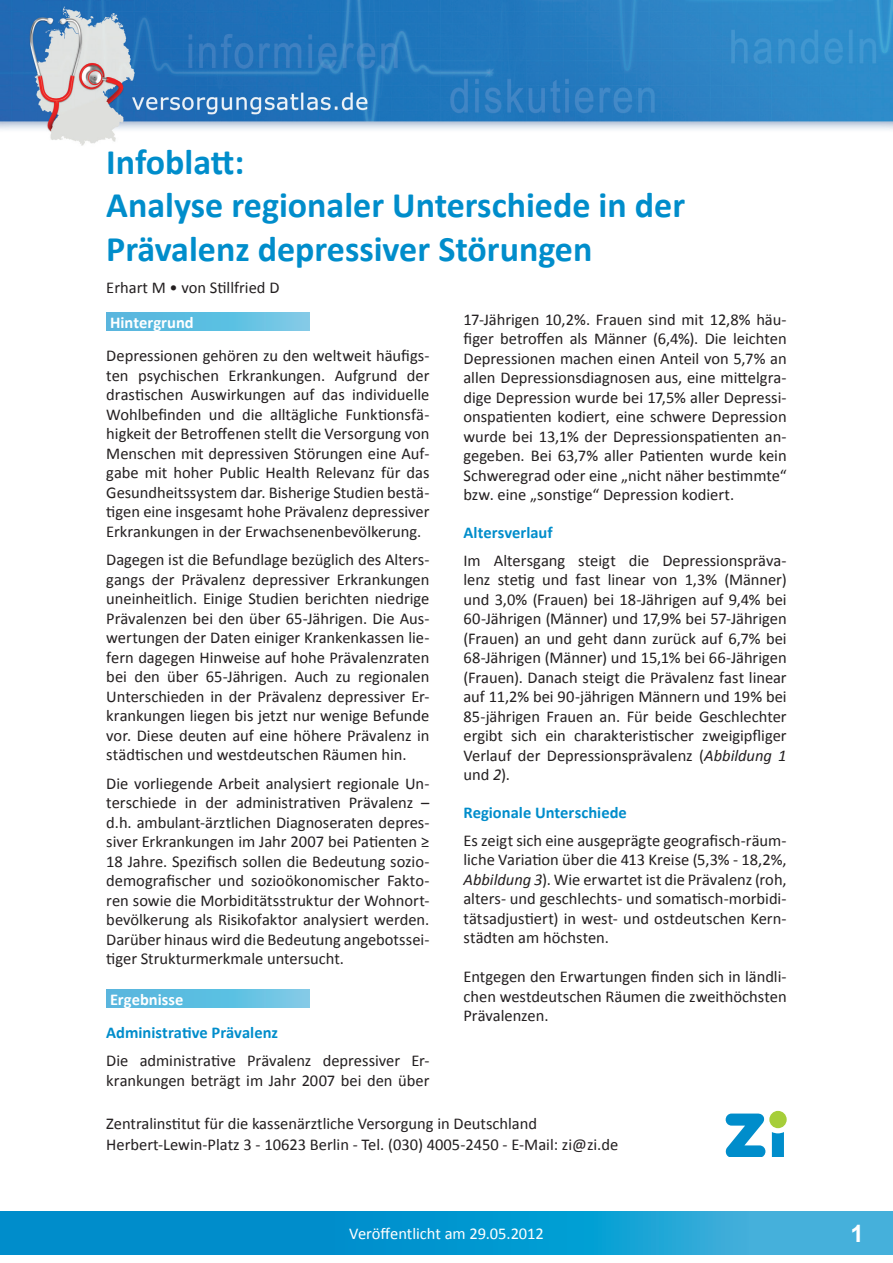
<style>
.page{position:relative;width:893px;height:1263px;background:#fff}
.page>*{position:absolute;margin:0;border:0;box-sizing:border-box;transform-origin:0 0}
.t1{font:700 36px/43.2px "Calibri";color:#008dcb}
.t2{font:700 24px "Arial";color:#fff}
.t3{font:16.5px/19.5px "Calibri";color:#231f20;text-align:justify}
.t4{font:700 16.5px "Calibri";color:#008dcb}
.t5{font:16.5px "Calibri";letter-spacing:-.005em;color:#fff}
.t6{font:700 16.5px "Calibri";color:#fff}
.s1{font-style:italic}
</style>
<div class="page">
<img style="left:0;top:0;width:893px;height:146px">
<svg style="left:0;top:1212px;width:893px;height:42px;background:#119ad1"></svg>
<svg style="left:726px;top:1113px;width:40px;height:44px"></svg>
<div style="left:769px;top:1111px;width:18px;height:17px;background:#a6ce39;border-radius:50%"></div>
<svg style="left:772px;top:1132px;width:12px;height:25px"></svg>
<svg style="left:106px;top:312px;width:203px;height:19px;background:#62bfe1"></svg>
<svg style="left:106px;top:989px;width:203px;height:19px;background:#62bfe1"></svg>
<h1 class="t1" style="left:106px;top:141px;width:580px">Infoblatt:<br>Analyse regionaler Unterschiede in der<br>Prävalenz depressiver Störungen</h1>
<p class="t3" style="left:106px;top:278px;width:175px">Erhart M • von Stillfried D</p>
<p class="t6" style="left:110px;top:312px;width:85px">Hintergrund</p>
<p class="t3" style="left:106px;top:346px;width:325px">Depressionen gehören zu den weltweit häufigs&shy;ten psychischen Erkrankungen. Aufgrund der drastischen Auswirkungen auf das individuelle Wohlbefinden und die alltägliche Funktionsfä&shy;higkeit der Betroffenen stellt die Versorgung von Menschen mit depressiven Störungen eine Auf&shy;gabe mit hoher Public Health Relevanz für das Gesundheitssystem dar. Bisherige Studien bestä&shy;tigen eine insgesamt hohe Prävalenz depressiver Erkrankungen in der Erwachsenenbevölkerung.</p>
<p class="t3" style="left:106px;top:550px;width:325px">Dagegen ist die Befundlage bezüglich des Alters&shy;gangs der Prävalenz depressiver Erkrankungen uneinheitlich. Einige Studien berichten niedrige Prävalenzen bei den über 65-Jährigen. Die Aus&shy;wertungen der Daten einiger Krankenkassen lie&shy;fern dagegen Hinweise auf hohe Prävalenzraten bei den über 65-Jährigen. Auch zu regionalen Unterschieden in der Prävalenz depressiver Er&shy;krankungen liegen bis jetzt nur wenige Befunde vor. Diese deuten auf eine höhere Prävalenz in städtischen und westdeutschen Räumen hin.</p>
<p class="t3" style="left:106px;top:773px;width:325px">Die vorliegende Arbeit analysiert regionale Un&shy;terschiede in der administrativen Prävalenz – d.h. ambulant-ärztlichen Diagnoseraten depres&shy;siver Erkrankungen im Jahr 2007 bei Patienten ≥ 18 Jahre. Spezifisch sollen die Bedeutung sozio&shy;demografischer und sozioökonomischer Fakto&shy;ren sowie die Morbiditätsstruktur der Wohnort&shy;bevölkerung als Risikofaktor analysiert werden.<br>Darüber hinaus wird die Bedeutung angebotssei&shy;tiger Strukturmerkmale untersucht.</p>
<p class="t6" style="left:110px;top:989px;width:75px">Ergebnisse</p>
<p class="t4" style="left:106px;top:1022px;width:173px">Administrative Prävalenz</p>
<p class="t3" style="left:106px;top:1051px;width:325px">Die administrative Prävalenz depressiver Er&shy;krankungen beträgt im Jahr 2007 bei den über</p>
<p class="t3" style="left:463px;top:310px;width:325px">17-Jährigen 10,2%. Frauen sind mit 12,8% häu&shy;figer betroffen als Männer (6,4%). Die leichten Depressionen machen einen Anteil von 5,7% an allen Depressionsdiagnosen aus, eine mittelgra&shy;dige Depression wurde bei 17,5% aller Depressi&shy;onspatienten kodiert, eine schwere Depression wurde bei 13,1% der Depressionspatienten an&shy;gegeben. Bei 63,7% aller Patienten wurde kein Schweregrad oder eine „nicht näher bestimmte“ bzw. eine „sonstige“ Depression kodiert.</p>
<p class="t4" style="left:463px;top:522px;width:91px">Altersverlauf</p>
<p class="t3" style="left:463px;top:551px;width:325px">Im Altersgang steigt die Depressionspräva&shy;lenz stetig und fast linear von 1,3% (Männer) und 3,0% (Frauen) bei 18-Jährigen auf 9,4% bei 60-Jährigen (Männer) und 17,9% bei 57-Jährigen (Frauen) an und geht dann zurück auf 6,7% bei 68-Jährigen (Männer) und 15,1% bei 66-Jährigen (Frauen). Danach steigt die Prävalenz fast linear auf 11,2% bei 90-jährigen Männern und 19% bei 85-jährigen Frauen an. Für beide Geschlechter ergibt sich ein charakteristischer zweigipfliger Verlauf der Depressionsprävalenz (<span class="s1">Abbildung 1 </span>und <span class="s1">2</span>).</p>
<p class="t4" style="left:463px;top:802px;width:165px">Regionale Unterschiede</p>
<p class="t3" style="left:463px;top:831px;width:325px">Es zeigt sich eine ausgeprägte geografisch-räum&shy;liche Variation über die 413 Kreise (5,3% - 18,2%, <span class="s1">Abbildung 3</span>). Wie erwartet ist die Prävalenz (roh, alters- und geschlechts- und somatisch-morbidi&shy;tätsadjustiert) in west- und ostdeutschen Kern&shy;städten am höchsten.</p>
<p class="t3" style="left:463px;top:967px;width:325px">Entgegen den Erwartungen finden sich in ländli&shy;chen westdeutschen Räumen die zweithöchsten Prävalenzen.</p>
<p class="t3" style="left:106px;top:1113px;width:514px;line-height:21px">Zentralinstitut für die kassenärztliche Versorgung in Deutschland<br>Herbert-Lewin-Platz 3 - 10623 Berlin - Tel. (030) 4005-2450 - E-Mail: zi@zi.de</p>
<p class="t5" style="left:349px;top:1223px;width:196px">Veröffentlicht am 29.05.2012</p>
<h2 class="t2" style="left:850px;top:1217px;width:15px">1</h2>
</div>
